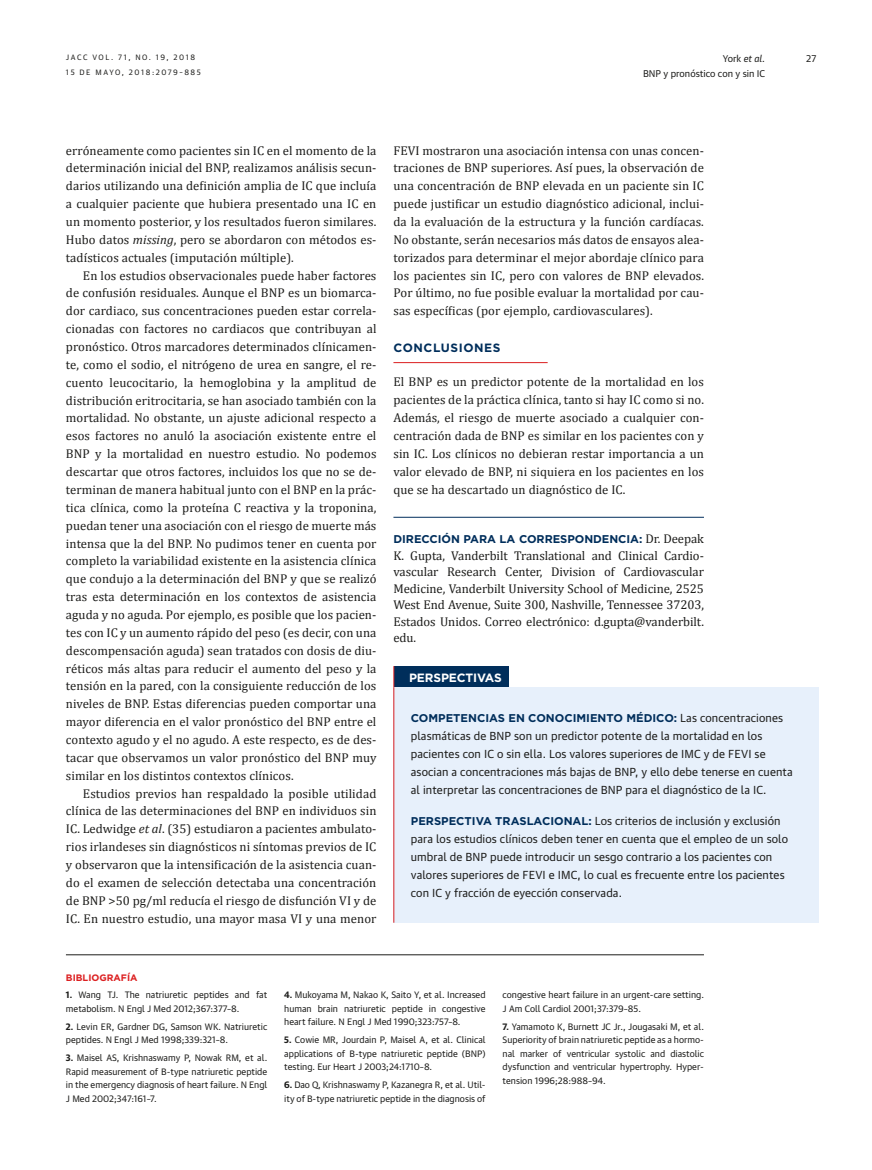
<style>
.page{position:relative;width:872px;height:1170px;background:#fff}
.page>*{position:absolute;margin:0;border:0;box-sizing:border-box;transform-origin:0 0}
.t1{font:12.75px/17.9px "Cambria";letter-spacing:.005em;color:#1d1d1b;text-align:justify}
.t2{font:700 12px "Gotham";letter-spacing:.05em;color:#002e5b}
.t3{font:700 12px "Gotham";letter-spacing:-.01em;color:#fff}
.t4{font:11.25px/18px "Guardian Text Sans";letter-spacing:.01em;color:#1d1d1b}
.t5{font:700 11.25px "Gotham";letter-spacing:-.005em;color:#002e5b}
.t6{font:9.45px "Guardian Text Sans";color:#1d1d1b}
.t7{font:italic 9.45px "Guardian Text Sans";color:#1d1d1b}
.t8{font:700 9.3px "Gotham";color:#dc1f20}
.t9{font:9px/13.5px "Guardian Text Sans";color:#1d1d1b}
.t10{font:7.5px "Guardian Text Sans";letter-spacing:.19em;color:#1d1d1b}
.s1{font-style:normal}
.s2{font-style:italic}
.s3{font-family:"Cambria";font-weight:400;font-size:12.75px;color:#1d1d1b}
.s4{font-family:"Guardian Text Sans";font-weight:400;color:#1d1d1b}
.s5{font-family:"Gotham";font-weight:700;color:#002e5b}
.s6{font-weight:700}
</style>
<div class="page">
<hr style="left:393px;top:362px;width:154px;height:1px;background:#dc1f20">
<hr style="left:393px;top:517px;width:311px;height:1px;background:#002e5b">
<div style="left:394px;top:666px;width:114px;height:21px;background:#002e5b"></div>
<div style="left:394px;top:687px;width:425px;height:235px;background:#e7f0fb"></div>
<svg style="left:393px;top:666px;width:1px;height:21px"></svg>
<hr style="left:393px;top:687px;width:1px;height:235px;background:#dc1f20">
<hr style="left:66px;top:954px;width:638px;height:1px;background:#1d1d1b">
<p class="t10" style="left:66px;top:51px;width:131px">JACC VOL. 71, NO. 19, 2018</p>
<p class="t7" style="left:722px;top:51px;width:44px"><span class="s1">York</span> et al.</p>
<p class="t6" style="left:806px;top:51px;width:11px">27</p>
<p class="t10" style="left:66px;top:66px;width:136px">15 DE MAYO, 2018:2079–885</p>
<p class="t6" style="left:643px;top:66px;width:124px">BNP y pronóstico con y sin IC</p>
<p class="t1" style="left:66px;top:141px;width:312px">erróneamente como pacientes sin IC en el momento de la determinación inicial del BNP, realizamos análisis secun&shy;darios utilizando una definición amplia de IC que incluía a cualquier paciente que hubiera presentado una IC en un momento posterior, y los resultados fueron similares.<br>Hubo datos <span class="s2">missing</span>, pero se abordaron con métodos es&shy;tadísticos actuales (imputación múltiple).</p>
<p class="t1" style="left:66px;top:266px;width:312px;text-indent:17px">En los estudios observacionales puede haber factores de confusión residuales. Aunque el BNP es un biomarca&shy;dor cardiaco, sus concentraciones pueden estar correla&shy;cionadas con factores no cardiacos que contribuyan al pronóstico. Otros marcadores determinados clínicamen&shy;te, como el sodio, el nitrógeno de urea en sangre, el re&shy;cuento leucocitario, la hemoglobina y la amplitud de distribución eritrocitaria, se han asociado también con la mortalidad. No obstante, un ajuste adicional respecto a esos factores no anuló la asociación existente entre el BNP y la mortalidad en nuestro estudio. No podemos descartar que otros factores, incluidos los que no se de&shy;terminan de manera habitual junto con el BNP en la prác&shy;tica clínica, como la proteína C reactiva y la troponina, puedan tener una asociación con el riesgo de muerte más intensa que la del BNP. No pudimos tener en cuenta por completo la variabilidad existente en la asistencia clínica que condujo a la determinación del BNP y que se realizó tras esta determinación en los contextos de asistencia aguda y no aguda. Por ejemplo, es posible que los pacien&shy;tes con IC y un aumento rápido del peso (es decir, con una descompensación aguda) sean tratados con dosis de diu&shy;réticos más altas para reducir el aumento del peso y la tensión en la pared, con la consiguiente reducción de los niveles de BNP. Estas diferencias pueden comportar una mayor diferencia en el valor pronóstico del BNP entre el contexto agudo y el no agudo. A este respecto, es de des&shy;tacar que observamos un valor pronóstico del BNP muy similar en los distintos contextos clínicos.</p>
<p class="t1" style="left:66px;top:784px;width:312px;text-indent:17px">Estudios previos han respaldado la posible utilidad clínica de las determinaciones del BNP en individuos sin IC. Ledwidge <span class="s2">et al</span>. (35) estudiaron a pacientes ambulato&shy;rios irlandeses sin diagnósticos ni síntomas previos de IC y observaron que la intensificación de la asistencia cuan&shy;do el examen de selección detectaba una concentración de BNP &gt;50 pg/ml reducía el riesgo de disfunción VI y de IC. En nuestro estudio, una mayor masa VI y una menor</p>
<p class="t1" style="left:393px;top:141px;width:312px">FEVI mostraron una asociación intensa con unas concen&shy;traciones de BNP superiores. Así pues, la observación de una concentración de BNP elevada en un paciente sin IC puede justificar un estudio diagnóstico adicional, inclui&shy;da la evaluación de la estructura y la función cardíacas.<br>No obstante, serán necesarios más datos de ensayos alea&shy;torizados para determinar el mejor abordaje clínico para los pacientes sin IC, pero con valores de BNP elevados.<br>Por último, no fue posible evaluar la mortalidad por cau&shy;sas específicas (por ejemplo, cardiovasculares).</p>
<p class="t2" style="left:393px;top:339px;width:109px">CONCLUSIONES</p>
<p class="t1" style="left:393px;top:373px;width:312px">El BNP es un predictor potente de la mortalidad en los pacientes de la práctica clínica, tanto si hay IC como si no.<br>Además, el riesgo de muerte asociado a cualquier con&shy;centración dada de BNP es similar en los pacientes con y sin IC. Los clínicos no debieran restar importancia a un valor elevado de BNP, ni siquiera en los pacientes en los que se ha descartado un diagnóstico de IC.</p>
<p class="t5" style="left:393px;top:531px;width:312px">DIRECCIÓN PARA LA CORRESPONDENCIA: <span class="s3">Dr. Deepak</span></p>
<p class="t1" style="left:393px;top:547px;width:312px;line-height:16.5px">K. Gupta, Vanderbilt Translational and Clinical Cardio&shy;vascular Research Center, Division of Cardiovascular Medicine, Vanderbilt University School of Medicine, 2525<br>West End Avenue, Suite 300, Nashville, Tennessee 37203, Estados Unidos. Correo electrónico: d.gupta@vanderbilt. edu.</p>
<p class="t3" style="left:409px;top:669px;width:94px">PERSPECTIVAS</p>
<p class="t5" style="left:411px;top:710px;width:374px">COMPETENCIAS EN CONOCIMIENTO MÉDICO: <span class="s4">Las concentraciones</span></p>
<p class="t4" style="left:411px;top:725px;width:383px">plasmáticas de BNP son un predictor potente de la mortalidad en los pacientes con IC o sin ella. Los valores superiores de IMC y de FEVI se asocian a concentraciones más bajas de BNP, y ello debe tenerse en cuenta al interpretar las concentraciones de BNP para el diagnóstico de la IC.</p>
<p class="t4" style="left:411px;top:810px;width:379px"><span class="s5">PERSPECTIVA TRASLACIONAL:</span> Los criterios de inclusión y exclusión para los estudios clínicos deben tener en cuenta que el empleo de un solo umbral de BNP puede introducir un sesgo contrario a los pacientes con valores superiores de FEVI e IMC, lo cual es frecuente entre los pacientes con IC y fracción de eyección conservada.</p>
<p class="t8" style="left:66px;top:971px;width:73px">BIBLIOGRAFÍA</p>
<p class="t9" style="left:66px;top:987px;width:203px"><span class="s6">1.</span> Wang TJ. The natriuretic peptides and fat metabolism. N Engl J Med 2012;367:377–8.</p>
<p class="t9" style="left:66px;top:1018px;width:203px"><span class="s6">2.</span> Levin ER, Gardner DG, Samson WK. Natriuretic peptides. N Engl J Med 1998;339:321–8.</p>
<p class="t9" style="left:66px;top:1049px;width:203px;text-align:justify"><span class="s6">3.</span> Maisel AS, Krishnaswamy P, Nowak RM, et al.<br>Rapid measurement of B-type natriuretic peptide in the emergency diagnosis of heart failure. N Engl J Med 2002;347:161–7.</p>
<p class="t9" style="left:284px;top:987px;width:203px;text-align:justify"><span class="s6">4.</span> Mukoyama M, Nakao K, Saito Y, et al. Increased human brain natriuretic peptide in congestive heart failure. N Engl J Med 1990;323:757–8.</p>
<p class="t9" style="left:284px;top:1032px;width:203px;text-align:justify"><span class="s6">5.</span> Cowie MR, Jourdain P, Maisel A, et al. Clinical applications of B-type natriuretic peptide (BNP) testing. Eur Heart J 2003;24:1710–8.</p>
<p class="t9" style="left:284px;top:1076px;width:203px"><span class="s6">6.</span> Dao Q, Krishnaswamy P, Kazanegra R, et al. Util&shy;ity of B-type natriuretic peptide in the diagnosis of</p>
<p class="t9" style="left:502px;top:987px;width:203px">congestive heart failure in an urgent-care setting.<br>J Am Coll Cardiol 2001;37:379–85.</p>
<p class="t9" style="left:502px;top:1018px;width:203px;text-align:justify"><span class="s6">7.</span> Yamamoto K, Burnett JC Jr., Jougasaki M, et al.<br>Superiority of brain natriuretic peptide as a hormo&shy;nal marker of ventricular systolic and diastolic dysfunction and ventricular hypertrophy. Hyper&shy;tension 1996;28:988–94.</p>
</div>
